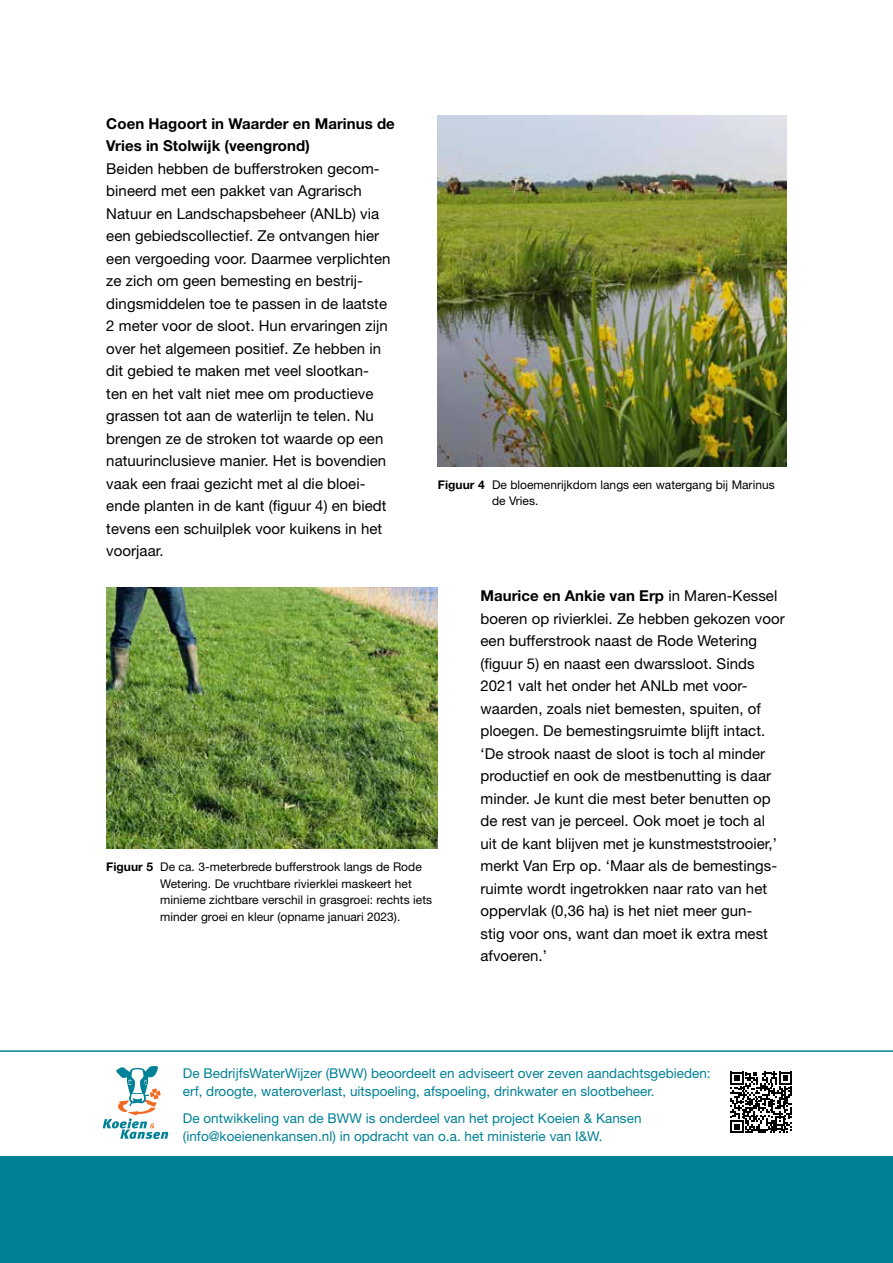
<style>
.page{position:relative;width:893px;height:1263px;background:#fff}
.page>*{position:absolute;margin:0;border:0;box-sizing:border-box;transform-origin:0 0}
.Platte_tekst{font:15px/22.5px "Helvetica Neue LT Std";letter-spacing:.005em;color:#000}
.H2_tussenkop{font:700 15px/22.5px "Helvetica Neue LT Std";letter-spacing:.005em;color:#000}
.colofon{font:13.5px/18px "Helvetica Neue LT Std";letter-spacing:.005em;color:#008195}
.t1{font:12px/16.5px "Helvetica Neue LT Std";letter-spacing:.005em;color:#000}
.s1{font-weight:700}
</style>
<div class="page">
<div style="left:0;top:1157px;width:893px;height:106px;background:#008195"></div>
<hr style="left:0;top:1050px;width:893px;height:2px;background:#008195">
<svg style="left:730px;top:1072px;width:62px;height:61px"></svg>
<svg style="left:103px;top:1066px;width:66px;height:73px"></svg>
<img style="left:106px;top:587px;width:332px;height:262px">
<img style="left:438px;top:116px;width:349px;height:350px">
<h2 class="H2_tussenkop" style="left:106px;top:112px;width:290px">Coen Hagoort in Waarder en Marinus de<br>Vries in Stolwijk (veengrond)</h2>
<p class="Platte_tekst" style="left:106px;top:157px;width:286px">Beiden hebben de bufferstroken gecom&shy;bineerd met een pakket van Agrarisch Natuur en Landschapsbeheer (ANLb) via een gebiedscollectief. Ze ontvangen hier een vergoeding voor. Daarmee verplichten ze zich om geen bemesting en bestrij&shy;dingsmiddelen toe te passen in de laatste 2 meter voor de sloot. Hun ervaringen zijn over het algemeen positief. Ze hebben in dit gebied te maken met veel slootkan&shy;ten en het valt niet mee om productieve grassen tot aan de waterlijn te telen. Nu brengen ze de stroken tot waarde op een natuurinclusieve manier. Het is bovendien vaak een fraai gezicht met al die bloei&shy;ende planten in de kant (figuur 4) en biedt tevens een schuilplek voor kuikens in het voorjaar.</p>
<p class="t1" style="left:492px;top:476px;width:284px;text-indent:-54px"><span class="s1">Figuur 4</span> De bloemenrijkdom langs een watergang bij Marinus de Vries.</p>
<p class="t1" style="left:160px;top:859px;width:273px;text-indent:-54px"><span class="s1">Figuur 5</span> De ca. 3-meterbrede bufferstrook langs de Rode Wetering. De vruchtbare rivierklei maskeert het minieme zichtbare verschil in grasgroei: rechts iets minder groei en kleur (opname januari 2023).</p>
<p class="Platte_tekst" style="left:480px;top:585px;width:306px"><span class="s1">Maurice en Ankie van Erp</span> in Maren-Kessel boeren op rivierklei. Ze hebben gekozen voor een bufferstrook naast de Rode Wetering (figuur 5) en naast een dwarssloot. Sinds 2021 valt het onder het ANLb met voor&shy;waarden, zoals niet bemesten, spuiten, of ploegen. De bemestingsruimte blijft intact. ‘De strook naast de sloot is toch al minder productief en ook de mestbenutting is daar minder. Je kunt die mest beter benutten op de rest van je perceel. Ook moet je toch al uit de kant blijven met je kunstmeststrooier,’ merkt Van Erp op. ‘Maar als de bemestings&shy;ruimte wordt ingetrokken naar rato van het oppervlak (0,36 ha) is het niet meer gun-<br>stig voor ons, want dan moet ik extra mest afvoeren.’</p>
<p class="colofon" style="left:183px;top:1063px;width:529px">De BedrijfsWaterWijzer (BWW) beoordeelt en adviseert over zeven aandachtsgebieden: erf, droogte, wateroverlast, uitspoeling, afspoeling, drinkwater en slootbeheer.</p>
<p class="colofon" style="left:183px;top:1108px;width:460px">De ontwikkeling van de BWW is onderdeel van het project Koeien &amp; Kansen (info@koeienenkansen.nl) in opdracht van o.a. het ministerie van I&amp;W.</p>
</div>
